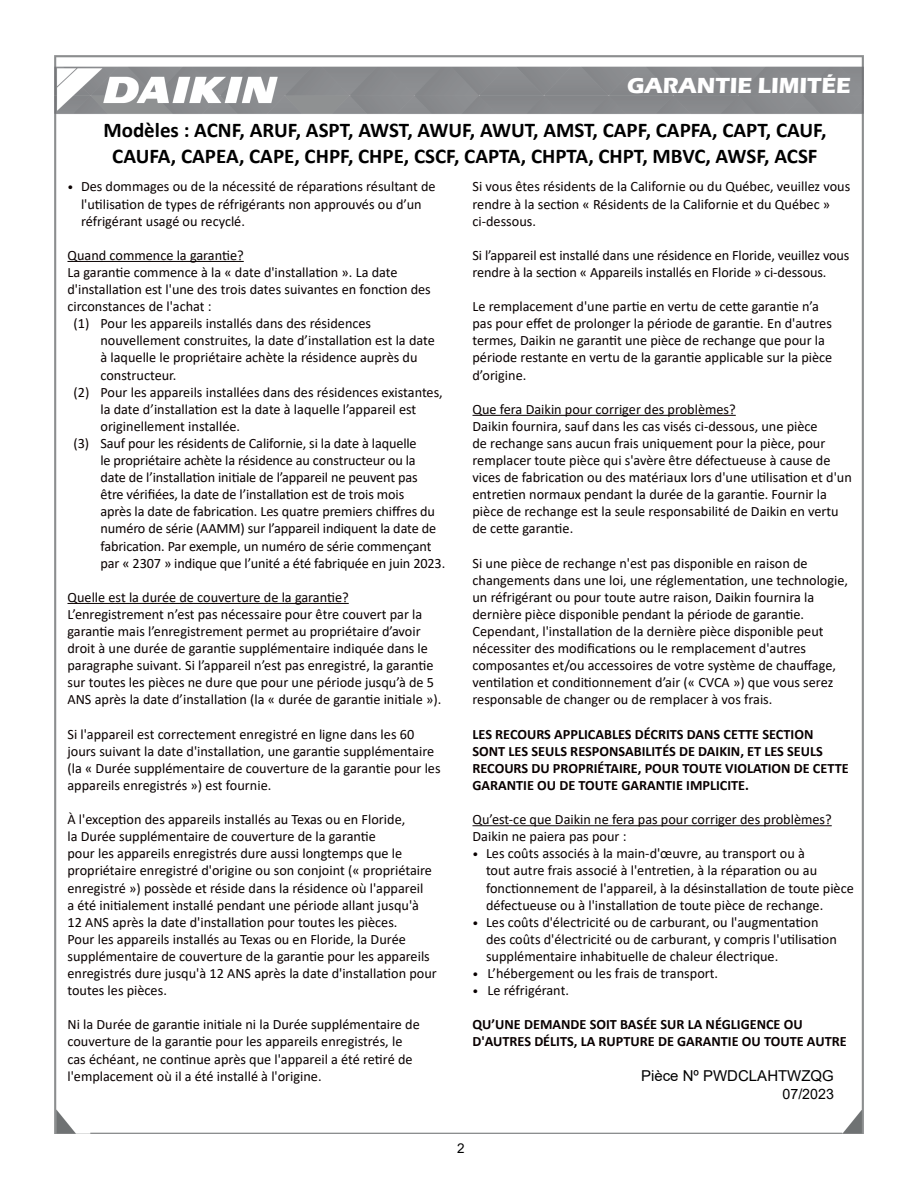
<style>
.page{position:relative;width:918px;height:1188px;background:#fff}
.page>*{position:absolute;margin:0;border:0;box-sizing:border-box;transform-origin:0 0}
.P_-_Paragraph_Style1{font:700 22.5px "Eras ITC";color:#fff}
.t1{font:700 21px/25.2px "Calibri";color:#000;text-align:center}
.t2{font:15px "Arial";color:#000}
.P_-_Paragraph_Style1-2{font:14.25px/17.1px "Calibri";color:#090000}
.P_-_Paragraph_Style6{font:14.25px/17.1px "Calibri";letter-spacing:-.01em;color:#090000}
.P_-_Bullet_List_Styl{font:14.25px/17.1px "Calibri";color:#090000}
.P_-_Paragraph_Style1-3{font:700 14.25px/17.1px "Calibri";color:#090000}
.t3{font:14.25px "Arial";color:#000}
.t4{font:13.5px "Arial";color:#000}
.s1{font-size:12px}
</style>
<div class="page">
<img style="left:55px;top:56px;width:809px;height:1078px">
<hr style="left:68px;top:261px;width:176px;height:1px;background:#090000">
<hr style="left:68px;top:603px;width:281px;height:1px;background:#090000">
<hr style="left:472px;top:415px;width:264px;height:1px;background:#090000">
<hr style="left:472px;top:825px;width:360px;height:1px;background:#090000">
<p class="P_-_Paragraph_Style1" style="left:627px;top:72px;width:226px">GARANTIE LIMITÉE</p>
<h2 class="t1" style="left:103px;top:118px;width:725px">Modèles : ACNF, ARUF, ASPT, AWST, AWUF, AWUT, AMST, CAPF, CAPFA, CAPT, CAUF,<br>CAUFA, CAPEA, CAPE, CHPF, CHPE, CSCF, CAPTA, CHPTA, CHPT, MBVC, AWSF, ACSF</h2>
<p class="P_-_Bullet_List_Styl" style="left:81px;top:178px;width:356px;text-indent:-14px"><span class="s1">•</span> Des dommages ou de la nécessité de réparations résultant de l'utilisation de types de réfrigérants non approuvés ou d’un réfrigérant usagé ou recyclé.</p>
<p class="P_-_Paragraph_Style1-2" style="left:68px;top:246px;width:178px">Quand commence la garantie?</p>
<p class="P_-_Paragraph_Style1-2" style="left:68px;top:263px;width:365px">La garantie commence à la « date d'installation ». La date d'installation est l'une des trois dates suivantes en fonction des circonstances de l'achat :</p>
<p class="P_-_Paragraph_Style6" style="left:100px;top:315px;width:336px;text-indent:-27px">(1) Pour les appareils installés dans des résidences nouvellement construites, la date d’installation est la date à laquelle le propriétaire achète la résidence auprès du constructeur.</p>
<p class="P_-_Paragraph_Style6" style="left:100px;top:383px;width:344px;text-indent:-27px">(2) Pour les appareils installées dans des résidences existantes, la date d’installation est la date à laquelle l’appareil est originellement installée.</p>
<p class="P_-_Paragraph_Style6" style="left:100px;top:434px;width:346px;text-indent:-27px">(3) Sauf pour les résidents de Californie, si la date à laquelle<br>le propriétaire achète la résidence au constructeur ou la<br>date de l’installation initiale de l’appareil ne peuvent pas<br>être vérifiées, la date de l’installation est de trois mois<br>après la date de fabrication. Les quatre premiers chiffres du numéro de série (AAMM) sur l’appareil indiquent la date de fabrication. Par exemple, un numéro de série commençant par « 2307 » indique que l’unité a été fabriquée en juin 2023.</p>
<p class="P_-_Paragraph_Style1-2" style="left:68px;top:588px;width:283px">Quelle est la durée de couverture de la garantie?</p>
<p class="P_-_Paragraph_Style1-2" style="left:68px;top:605px;width:375px">L’enregistrement n’est pas nécessaire pour être couvert par la garantie mais l’enregistrement permet au propriétaire d’avoir droit à une durée de garantie supplémentaire indiquée dans le paragraphe suivant. Si l’appareil n’est pas enregistré, la garantie sur toutes les pièces ne dure que pour une période jusqu’à de 5<br>ANS après la date d’installation (la « durée de garantie initiale »).</p>
<p class="P_-_Paragraph_Style1-2" style="left:68px;top:725px;width:375px">Si l'appareil est correctement enregistré en ligne dans les 60 jours suivant la date d'installation, une garantie supplémentaire (la « Durée supplémentaire de couverture de la garantie pour les appareils enregistrés ») est fournie.</p>
<p class="P_-_Paragraph_Style1-2" style="left:68px;top:811px;width:371px">À l'exception des appareils installés au Texas ou en Floride,<br>la Durée supplémentaire de couverture de la garantie<br>pour les appareils enregistrés dure aussi longtemps que le propriétaire enregistré d'origine ou son conjoint (« propriétaire enregistré ») possède et réside dans la résidence où l'appareil<br>a été initialement installé pendant une période allant jusqu'à 12 ANS après la date d'installation pour toutes les pièces.<br>Pour les appareils installés au Texas ou en Floride, la Durée supplémentaire de couverture de la garantie pour les appareils enregistrés dure jusqu'à 12 ANS après la date d'installation pour toutes les pièces.</p>
<p class="P_-_Paragraph_Style1-2" style="left:68px;top:1016px;width:354px">Ni la Durée de garantie initiale ni la Durée supplémentaire de couverture de la garantie pour les appareils enregistrés, le cas échéant, ne continue après que l'appareil a été retiré de l'emplacement où il a été installé à l'origine.</p>
<p class="P_-_Paragraph_Style1-2" style="left:472px;top:178px;width:379px">Si vous êtes résidents de la Californie ou du Québec, veuillez vous rendre à la section « Résidents de la Californie et du Québec » ci-dessous.</p>
<p class="P_-_Paragraph_Style1-2" style="left:472px;top:246px;width:378px">Si l’appareil est installé dans une résidence en Floride, veuillez vous rendre à la section « Appareils installés en Floride » ci-dessous.</p>
<p class="P_-_Paragraph_Style1-2" style="left:472px;top:298px;width:361px">Le remplacement d'une partie en vertu de cette garantie n’a pas pour effet de prolonger la période de garantie. En d'autres termes, Daikin ne garantit une pièce de rechange que pour la période restante en vertu de la garantie applicable sur la pièce d’origine.</p>
<p class="P_-_Paragraph_Style1-2" style="left:472px;top:400px;width:265px">Que fera Daikin pour corriger des problèmes?</p>
<p class="P_-_Paragraph_Style1-2" style="left:472px;top:417px;width:381px">Daikin fournira, sauf dans les cas visés ci-dessous, une pièce<br>de rechange sans aucun frais uniquement pour la pièce, pour remplacer toute pièce qui s'avère être défectueuse à cause de vices de fabrication ou des matériaux lors d'une utilisation et d'un entretien normaux pendant la durée de la garantie. Fournir la pièce de rechange est la seule responsabilité de Daikin en vertu de cette garantie.</p>
<p class="P_-_Paragraph_Style1-2" style="left:472px;top:554px;width:377px">Si une pièce de rechange n'est pas disponible en raison de changements dans une loi, une réglementation, une technologie, un réfrigérant ou pour toute autre raison, Daikin fournira la dernière pièce disponible pendant la période de garantie.<br>Cependant, l'installation de la dernière pièce disponible peut nécessiter des modifications ou le remplacement d'autres composantes et/ou accessoires de votre système de chauffage, ventilation et conditionnement d’air (« CVCA ») que vous serez responsable de changer ou de remplacer à vos frais.</p>
<p class="P_-_Paragraph_Style1-3" style="left:472px;top:725px;width:378px">LES RECOURS APPLICABLES DÉCRITS DANS CETTE SECTION SONT LES SEULS RESPONSABILITÉS DE DAIKIN, ET LES SEULS RECOURS DU PROPRIÉTAIRE, POUR TOUTE VIOLATION DE CETTE GARANTIE OU DE TOUTE GARANTIE IMPLICITE.</p>
<p class="P_-_Paragraph_Style1-2" style="left:472px;top:811px;width:361px">Qu’est-ce que Daikin ne fera pas pour corriger des problèmes?</p>
<p class="P_-_Paragraph_Style1-2" style="left:472px;top:828px;width:156px">Daikin ne paiera pas pour :</p>
<p class="P_-_Bullet_List_Styl" style="left:486px;top:845px;width:369px;text-indent:-14px"><span class="s1">•</span> Les coûts associés à la main-d'œuvre, au transport ou à<br>tout autre frais associé à l'entretien, à la réparation ou au fonctionnement de l'appareil, à la désinstallation de toute pièce défectueuse ou à l'installation de toute pièce de rechange.</p>
<p class="P_-_Bullet_List_Styl" style="left:486px;top:913px;width:352px;text-indent:-14px"><span class="s1">•</span> Les coûts d'électricité ou de carburant, ou l'augmentation des coûts d'électricité ou de carburant, y compris l'utilisation supplémentaire inhabituelle de chaleur électrique.</p>
<p class="P_-_Bullet_List_Styl" style="left:472px;top:964px;width:247px"><span class="s1">•</span> L’hébergement ou les frais de transport.</p>
<p class="P_-_Bullet_List_Styl" style="left:472px;top:982px;width:98px"><span class="s1">•</span> Le réfrigérant.</p>
<p class="P_-_Paragraph_Style1-3" style="left:472px;top:1016px;width:376px">QU’UNE DEMANDE SOIT BASÉE SUR LA NÉGLIGENCE OU<br>D'AUTRES DÉLITS, LA RUPTURE DE GARANTIE OU TOUTE AUTRE</p>
<p class="t2" style="left:641px;top:1066px;width:194px">Pièce Nº PWDCLAHTWZQG</p>
<p class="t3" style="left:782px;top:1084px;width:53px">07/2023</p>
<p class="t4" style="left:457px;top:1139px;width:9px">2</p>
</div>
